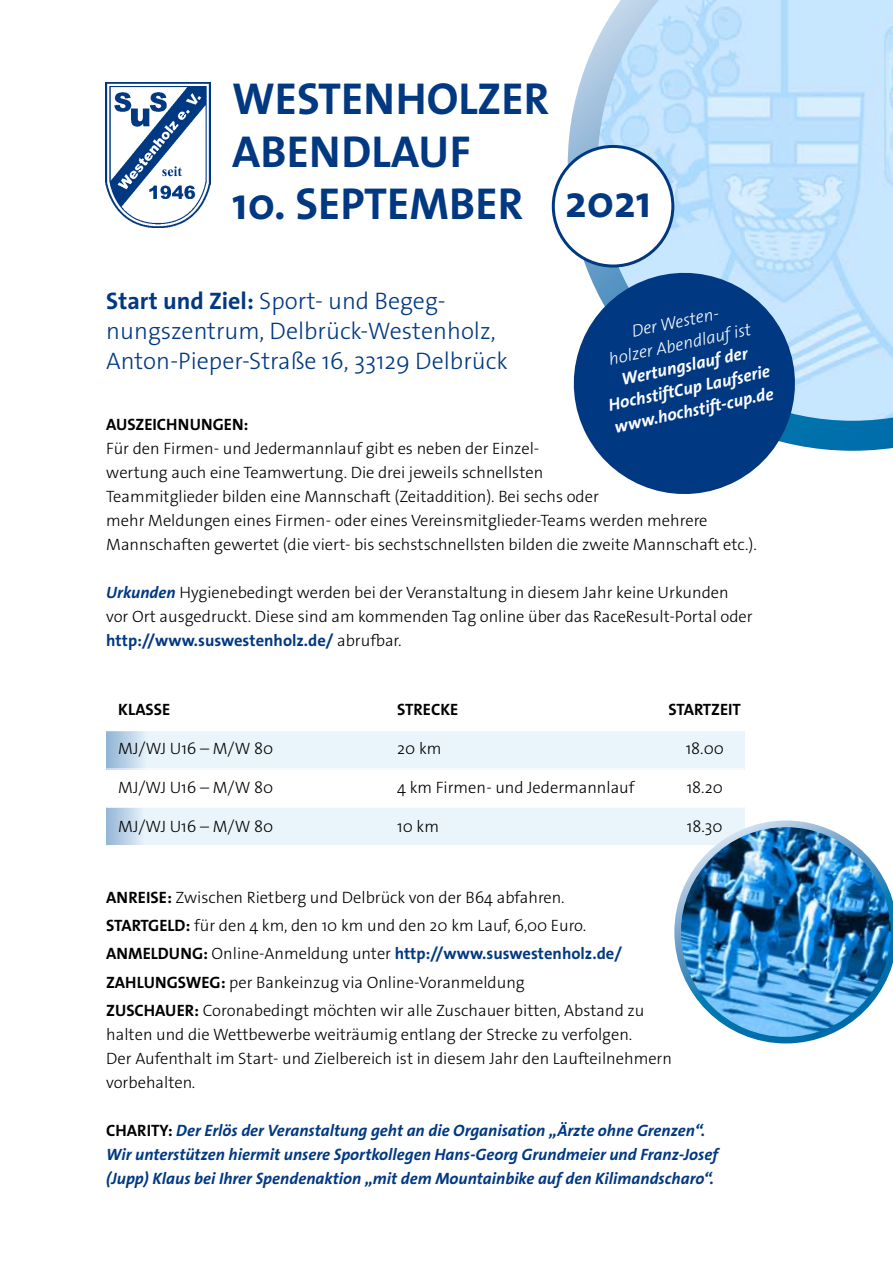
<style>
.page{position:relative;width:893px;height:1263px;background:#fff}
.page>*{position:absolute;margin:0;border:0;box-sizing:border-box;transform-origin:0 0}
.t1{font:700 45px/52.5px "The Sans Os F";color:#003882}
.t2{font:300 24px/30px "The Sans Os F";color:#003882}
.t3{font:italic 700 17.25px/22.5px "The Sans Os F";color:#fff;text-align:center}
.t4{font:italic 300 17.25px/22.5px "The Sans Os F";color:#fff;text-align:center}
.t5{font:300 16.5px/24px "The Sans Os F";color:#000}
.t6{font:italic 700 16.5px/24px "The Sans Os F";color:#003882}
.t7{font:700 16.5px "The Sans Os F";color:#000}
.s1{font-weight:700}
.s2{font-weight:700;font-style:italic;color:#003882}
.s3{font-weight:700;color:#003882}
.s4{font-style:normal;color:#000}
</style>
<div class="page">
<svg style="left:568px;top:0;width:325px;height:451px;background:#bcdef9"></svg>
<div style="left:553px;top:146px;width:120px;height:120px;background:#fff;border-radius:50%"></div>
<div style="left:552px;top:145px;width:122px;height:122px;border:3px solid #003882;border-radius:50%"></div>
<div style="left:106px;top:731px;width:638px;height:38px;background:#e9f5fb"></div>
<div style="left:106px;top:808px;width:638px;height:38px;background:#e9f5fb"></div>
<hr style="left:106px;top:845px;width:638px;height:1px;background:#fff">
<svg style="left:568px;top:259px;width:240px;height:235px"></svg>
<img style="left:105px;top:83px;width:106px;height:144px">
<img style="left:674px;top:820px;width:219px;height:223px">
<h1 class="t1" style="left:232px;top:73px;width:318px">WESTENHOLZER<br>ABENDLAUF</h1>
<h1 class="t1" style="left:232px;top:178px;width:293px">10. SEPTEMBER</h1>
<h1 class="t1" style="left:565px;top:176px;width:88px">2021</h1>
<h2 class="t2" style="left:106px;top:286px;width:403px"><span class="s1">Start und Ziel:</span> Sport- und Begeg&shy;nungszentrum, Delbrück-Westenholz,<br>Anton-Pieper-Straße 16, 33129 Delbrück</h2>
<p class="t4" style="left:602px;top:326px;width:146px;rotate:-12deg">Der Westen-<br>holzer Abendlauf ist</p>
<p class="t3" style="left:602px;top:372px;width:166px;rotate:-12deg">Wertungslauf der<br>HochstiftCup Laufserie www.hochstift-cup.de</p>
<p class="t7" style="left:106px;top:414px;width:144px">AUSZEICHNUNGEN:</p>
<p class="t5" style="left:106px;top:437px;width:652px">Für den Firmen- und Jedermannlauf gibt es neben der Einzel-<br>wertung auch eine Teamwertung. Die drei jeweils schnellsten<br>Teammitglieder bilden eine Mannschaft (Zeitaddition). Bei sechs oder<br>mehr Meldungen eines Firmen- oder eines Vereinsmitglieder-Teams werden mehrere Mannschaften gewertet (die viert- bis sechstschnellsten bilden die zweite Mannschaft etc.).</p>
<p class="t5" style="left:106px;top:581px;width:648px"><span class="s2">Urkunden</span> Hygienebedingt werden bei der Veranstaltung in diesem Jahr keine Urkunden vor Ort ausgedruckt. Diese sind am kommenden Tag online über das RaceResult-Portal oder <span class="s3">http://www.suswestenholz.de/</span> abrufbar.</p>
<p class="t7" style="left:118px;top:698px;width:54px">KLASSE</p>
<p class="t7" style="left:397px;top:698px;width:63px">STRECKE</p>
<p class="t7" style="left:669px;top:698px;width:74px">STARTZEIT</p>
<p class="t5" style="left:118px;top:736px;width:157px">MJ/WJ U16 – M/W 80</p>
<p class="t5" style="left:397px;top:736px;width:46px">20 km</p>
<p class="t5" style="left:686px;top:736px;width:40px">18.00</p>
<p class="t5" style="left:118px;top:775px;width:157px">MJ/WJ U16 – M/W 80</p>
<p class="t5" style="left:397px;top:775px;width:239px">4 km Firmen- und Jedermannlauf</p>
<p class="t5" style="left:687px;top:775px;width:38px">18.20</p>
<p class="t5" style="left:118px;top:814px;width:157px">MJ/WJ U16 – M/W 80</p>
<p class="t5" style="left:397px;top:814px;width:43px">10 km</p>
<p class="t5" style="left:687px;top:814px;width:37px">18.30</p>
<p class="t5" style="left:106px;top:883px;width:540px;line-height:28.2px"><span class="s1">ANREISE:</span> Zwischen Rietberg und Delbrück von der B64 abfahren.<br><span class="s1">STARTGELD:</span> für den 4 km, den 10 km und den 20 km Lauf, 6,00 Euro.<br><span class="s1">ANMELDUNG:</span> Online-Anmeldung unter <span class="s3">http://www.suswestenholz.de/ </span><span class="s1">ZAHLUNGSWEG:</span> per Bankeinzug via Online-Voranmeldung<br><span class="s1">ZUSCHAUER:</span> Coronabedingt möchten wir alle Zuschauer bitten, Abstand zu</p>
<p class="t5" style="left:106px;top:1022px;width:567px">halten und die Wettbewerbe weiträumig entlang der Strecke zu verfolgen.<br>Der Aufenthalt im Start- und Zielbereich ist in diesem Jahr den Laufteilnehmern vorbehalten.</p>
<p class="t6" style="left:106px;top:1118px;width:613px"><span class="s4">CHARITY:</span> Der Erlös der Veranstaltung geht an die Organisation „Ärzte ohne Grenzen“.<br>Wir unterstützen hiermit unsere Sportkollegen Hans-Georg Grundmeier und Franz-Josef (Jupp) Klaus bei Ihrer Spendenaktion „mit dem Mountainbike auf den Kilimandscharo“.</p>
</div>
